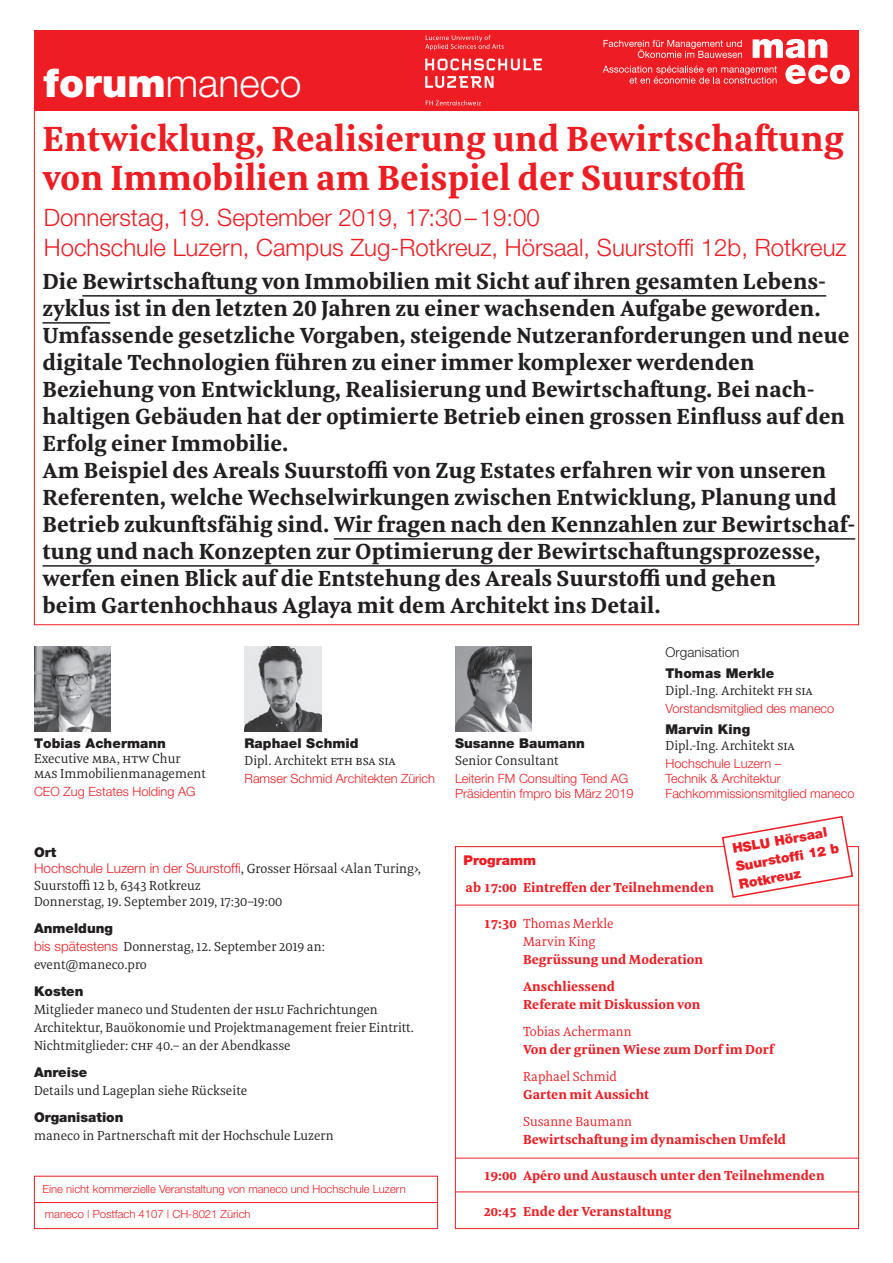
<style>
.page{position:relative;width:893px;height:1263px;background:#fff}
.page>*{position:absolute;margin:0;border:0;box-sizing:border-box;transform-origin:0 0}
.t1{font:300 39px "Helvetica Neue";color:#fff}
.t2{font:700 36px/39px "Meret Pro";color:#ee1d23}
.t3{font:300 24px/30px "Helvetica Neue";color:#ee1d23}
.t4{font:700 22.5px/27px "Meret Pro";color:#231f20}
.t5{font:13.5px/18px "Meret Pro";color:#231f20}
.t6{font:700 13.5px/27px "Meret Pro";color:#ee1d23}
.t7{font:900 13.5px "Helvetica Neue";letter-spacing:.005em;color:#231f20}
.t8{font:13.5px/18px "Meret Pro";color:#ee1d23}
.t9{font:300 13.5px/16.5px "Helvetica Neue";color:#ee1d23}
.t10{font:900 13.5px/18px "Helvetica Neue";color:#ee1d23}
.t11{font:300 13.5px "Helvetica Neue";letter-spacing:.005em;color:#231f20}
.t12{font:300 12.75px/15px "Helvetica Neue";color:#ee1d23}
.t13{font:300 11.25px "Helvetica Neue";color:#ee1d23}
.s1{font-weight:900;font-size:39.75px}
.s2{font-weight:900;color:#231f20}
.s3{font-family:"Meret Pro";font-weight:400;color:#231f20}
.s4{font-family:"Helvetica Neue";font-weight:300;color:#ee1d23}
.s5{font-weight:700}
</style>
<div class="page">
<img style="left:455px;top:646px;width:76px;height:85px">
<div style="left:34px;top:30px;width:825px;height:81px;background:#ee1d23"></div>
<hr style="left:82px;top:295px;width:744px;height:2px;background:#231f20">
<hr style="left:43px;top:322px;width:67px;height:2px;background:#231f20">
<hr style="left:334px;top:538px;width:521px;height:2px;background:#231f20">
<hr style="left:43px;top:565px;width:771px;height:2px;background:#231f20">
<hr style="left:455px;top:905px;width:404px;height:1px;background:#ee1d23">
<hr style="left:455px;top:1158px;width:404px;height:1px;background:#ee1d23">
<hr style="left:455px;top:1191px;width:404px;height:1px;background:#ee1d23">
<img style="left:34px;top:646px;width:77px;height:85px">
<img style="left:244px;top:646px;width:77px;height:85px">
<div style="left:34px;top:1176px;width:404px;height:53px;border:1px solid #ee1d23"></div>
<hr style="left:34px;top:1202px;width:404px;height:1px;background:#ee1d23">
<svg style="left:603px;top:40px;width:139px;height:18px"></svg>
<svg style="left:603px;top:65px;width:174px;height:19px"></svg>
<svg style="left:753px;top:39px;width:74px;height:19px"></svg>
<svg style="left:785px;top:65px;width:65px;height:19px"></svg>
<svg style="left:425px;top:76px;width:69px;height:12px"></svg>
<svg style="left:425px;top:59px;width:116px;height:11px"></svg>
<svg style="left:425px;top:35px;width:79px;height:15px"></svg>
<svg style="left:426px;top:100px;width:55px;height:5px"></svg>
<svg style="left:721px;top:816px;width:133px;height:82px"></svg>
<h1 class="t1" style="left:44px;top:59px;width:260px"><span class="s1">forum</span>maneco</h1>
<h2 class="t2" style="left:43px;top:119px;width:803px">Entwicklung, Realisierung und Bewirtschaftung von Immobilien am Beispiel der Suurstoffi</h2>
<p class="t3" style="left:44px;top:202px;width:804px">Donnerstag, 19. September 2019, 17:30–19:00<br>Hochschule Luzern, Campus Zug-Rotkreuz, Hörsaal, Suurstoffi 12b, Rotkreuz</p>
<p class="t4" style="left:43px;top:268px;width:814px">Die Bewirtschaftung von Immobilien mit Sicht auf ihren gesamten Lebens&shy;zyklus ist in den letzten 20 Jahren zu einer wachsenden Aufgabe geworden.<br>Umfassende gesetzliche Vorgaben, steigende Nutzeranforderungen und neue digitale Technologien führen zu einer immer komplexer werdenden Beziehung von Entwicklung, Realisierung und Bewirtschaftung. Bei nach&shy;haltigen Gebäuden hat der optimierte Betrieb einen grossen Einfluss auf den Erfolg einer Immobilie.<br>Am Beispiel des Areals Suurstoffi von Zug Estates erfahren wir von unseren Referenten, welche Wechselwirkungen zwischen Entwicklung, Planung und Betrieb zukunftsfähig sind. Wir fragen nach den Kennzahlen zur Bewirtschaf&shy;tung und nach Konzepten zur Optimierung der Bewirtschaftungsprozesse, werfen einen Blick auf die Entstehung des Areals Suurstoffi und gehen<br>beim Gartenhochhaus Aglaya mit dem Architekt ins Detail.</p>
<p class="t7" style="left:34px;top:735px;width:134px">Tobias Achermann</p>
<p class="t5" style="left:34px;top:751px;width:173px;line-height:15px">Executive mba, htw Chur mas Immobilienmanagement</p>
<p class="t12" style="left:34px;top:784px;width:163px">CEO Zug Estates Holding AG</p>
<p class="t7" style="left:244px;top:735px;width:116px">Raphael Schmid</p>
<p class="t5" style="left:244px;top:751px;width:153px">Dipl. Architekt eth bsa sia</p>
<p class="t12" style="left:244px;top:770px;width:192px">Ramser Schmid Architekten Zürich</p>
<p class="t9" style="left:34px;top:843px;width:389px"><span class="s2">Ort<br></span>Hochschule Luzern in der Suurstoffi<span class="s3">, Grosser Hörsaal ‹Alan Turing›,</span></p>
<p class="t5" style="left:34px;top:877px;width:250px;line-height:16.5px">Suurstoffi 12 b, 6343 Rotkreuz<br>Donnerstag, 19. September 2019, 17:30–19:00</p>
<p class="t7" style="left:34px;top:920px;width:81px">Anmeldung</p>
<p class="t5" style="left:34px;top:937px;width:292px"><span class="s4">bis spätestens</span> Donnerstag, 12. September 2019 an: event@maneco.pro</p>
<p class="t7" style="left:34px;top:983px;width:51px">Kosten</p>
<p class="t5" style="left:34px;top:1000px;width:381px">Mitglieder maneco und Studenten der Hslu Fachrichtungen<br>Architektur, Bauökonomie und Projektmanagement freier Eintritt.<br>Nichtmitglieder: chf 40.– an der Abendkasse</p>
<p class="t7" style="left:34px;top:1064px;width:55px">Anreise</p>
<p class="t5" style="left:34px;top:1081px;width:215px">Details und Lageplan siehe Rückseite</p>
<p class="t7" style="left:34px;top:1109px;width:91px">Organisation</p>
<p class="t5" style="left:34px;top:1126px;width:301px">maneco in Partnerschaft mit der Hochschule Luzern</p>
<p class="t13" style="left:43px;top:1182px;width:365px">Eine nicht kommerzielle Veranstaltung von maneco und Hochschule Luzern</p>
<p class="t13" style="left:45px;top:1207px;width:207px">maneco | Postfach 4107 | CH-8021 Zürich</p>
<p class="t7" style="left:455px;top:735px;width:132px">Susanne Baumann</p>
<p class="t5" style="left:455px;top:751px;width:105px">Senior Consultant</p>
<p class="t12" style="left:455px;top:770px;width:180px">Leiterin FM Consulting Tend AG<br>Präsidentin fmpro bis März 2019</p>
<p class="t11" style="left:665px;top:644px;width:76px">Organisation</p>
<p class="t7" style="left:665px;top:665px;width:110px">Thomas Merkle</p>
<p class="t5" style="left:665px;top:681px;width:149px">Dipl.-Ing. Architekt fh sia</p>
<p class="t12" style="left:665px;top:700px;width:170px">Vorstandsmitglied des maneco</p>
<p class="t7" style="left:665px;top:721px;width:86px">Marvin King</p>
<p class="t5" style="left:665px;top:736px;width:131px">Dipl.-Ing. Architekt sia</p>
<p class="t12" style="left:665px;top:756px;width:191px">Hochschule Luzern –<br>Technik &amp; Architektur<br>Fachkommissionsmitglied maneco</p>
<p class="t10" style="left:731px;top:840px;width:106px;rotate:-10deg">HSLU Hörsaal<br>Suurstoffi 12 b<br>Rotkreuz</p>
<p class="t10" style="left:463px;top:851px;width:74px">Programm</p>
<p class="t6" style="left:466px;top:874px;width:250px">ab 17:00 Eintreffen der Teilnehmenden</p>
<p class="t8" style="left:523px;top:914px;width:92px;text-indent:-39px"><span class="s5">17:30</span> Thomas Merkle<br>Marvin King</p>
<p class="t6" style="left:523px;top:946px;width:182px">Begrüssung und Moderation<br>Anschliessend</p>
<p class="t6" style="left:523px;top:991px;width:179px">Referate mit Diskussion von</p>
<p class="t8" style="left:523px;top:1022px;width:110px">Tobias Achermann</p>
<p class="t6" style="left:523px;top:1036px;width:253px">Von der grünen Wiese zum Dorf im Dorf</p>
<p class="t8" style="left:523px;top:1067px;width:96px">Raphael Schmid</p>
<p class="t6" style="left:523px;top:1081px;width:128px">Garten mit Aussicht</p>
<p class="t8" style="left:523px;top:1112px;width:111px">Susanne Baumann</p>
<p class="t6" style="left:523px;top:1126px;width:265px">Bewirtschaftung im dynamischen Umfeld</p>
<p class="t6" style="left:484px;top:1162px;width:343px">19:00 Apéro und Austausch unter den Teilnehmenden</p>
<p class="t6" style="left:484px;top:1198px;width:189px">20:45 Ende der Veranstaltung</p>
</div>
